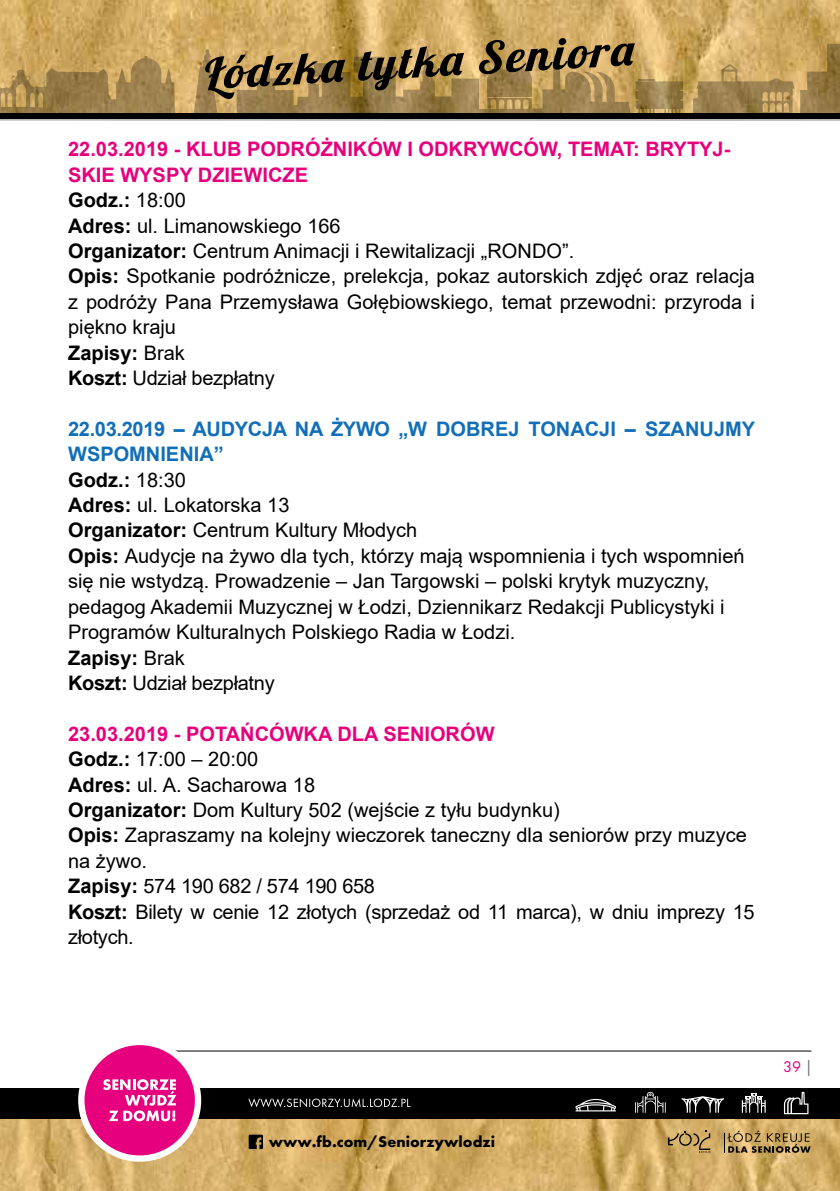
<style>
.page{position:relative;width:840px;height:1191px;background:#fff}
.page>*{position:absolute;margin:0;border:0;box-sizing:border-box;transform-origin:0 0}
.t1{font:20px/25.4px "Arial";color:#000}
.t2{font:16px "Futura PT Bold";color:#000}
.t3{font:16px "Futura PT Book";color:#e6007d}
.s1{font-weight:700;color:#e6007d}
.s2{font-weight:700}
.s3{font-weight:700;color:#126fb7}
.s4{color:#706f6f}
</style>
<div class="page">
<hr style="left:138px;top:1050px;width:673px;height:1px;background:#000">
<img style="left:0;top:1119px;width:839px;height:72px">
<svg style="left:667px;top:1130px;width:43px;height:22px"></svg>
<svg style="left:723px;top:1130px;width:87px;height:22px;background:#a28752"></svg>
<div style="left:0;top:1088px;width:839px;height:30px;background:#000"></div>
<svg style="left:575px;top:1098px;width:40px;height:13px"></svg>
<svg style="left:783px;top:1091px;width:25px;height:23px"></svg>
<svg style="left:635px;top:1091px;width:30px;height:21px"></svg>
<svg style="left:681px;top:1096px;width:42px;height:16px"></svg>
<svg style="left:741px;top:1093px;width:24px;height:19px"></svg>
<svg style="left:248px;top:1098px;width:162px;height:9px"></svg>
<div style="left:78px;top:1038px;width:123px;height:123px;background:#fff;border-radius:50%"></div>
<div style="left:84px;top:1045px;width:111px;height:110px;background:#e6007d;border-radius:50%"></div>
<svg style="left:103px;top:1079px;width:73px;height:42px"></svg>
<svg style="left:248px;top:1134px;width:15px;height:15px"></svg>
<img style="left:0;top:0;width:839px;height:44px">
<svg style="left:0;top:44px;width:839px;height:77px;background:#a08451"></svg>
<svg style="left:202px;top:49px;width:143px;height:50px;background:#897143"></svg>
<svg style="left:358px;top:46px;width:106px;height:44px;background:#7f693d"></svg>
<svg style="left:478px;top:38px;width:176px;height:43px;background:#967c4a"></svg>
<p class="t1" style="left:68px;top:136px;width:687px"><span class="s1">22.03.2019 - KLUB PODRÓŻNIKÓW I ODKRYWCÓW, TEMAT: BRYTYJ-SKIE WYSPY DZIEWICZE<br></span><span class="s2">Godz.:</span> 18:00<br><span class="s2">Adres:</span> ul. Limanowskiego 166<br><span class="s2">Organizator:</span> Centrum Animacji i Rewitalizacji „RONDO”.<br><span class="s2">Opis:</span> Spotkanie podróżnicze, prelekcja, pokaz autorskich zdjęć oraz relacja z podróży Pana Przemysława Gołębiowskiego, temat przewodni: przyroda i piękno kraju<br><span class="s2">Zapisy:</span> Brak<br><span class="s2">Koszt:</span> Udział bezpłatny</p>
<p class="t1" style="left:68px;top:416px;width:688px"><span class="s3">22.03.2019 – AUDYCJA NA ŻYWO „W DOBREJ TONACJI – SZANUJMY WSPOMNIENIA”<br></span><span class="s2">Godz.:</span> 18:30<br><span class="s2">Adres:</span> ul. Lokatorska 13<br><span class="s2">Organizator:</span> Centrum Kultury Młodych<br><span class="s2">Opis:</span> Audycje na żywo dla tych, którzy mają wspomnienia i tych wspomnień się nie wstydzą. Prowadzenie – Jan Targowski – polski krytyk muzyczny, pedagog Akademii Muzycznej w Łodzi, Dziennikarz Redakcji Publicystyki i Programów Kulturalnych Polskiego Radia w Łodzi.<br><span class="s2">Zapisy:</span> Brak<br><span class="s2">Koszt:</span> Udział bezpłatny</p>
<p class="t1" style="left:68px;top:721px;width:687px"><span class="s1">23.03.2019 - POTAŃCÓWKA DLA SENIORÓW<br></span><span class="s2">Godz.:</span> 17:00 – 20:00<br><span class="s2">Adres:</span> ul. A. Sacharowa 18<br><span class="s2">Organizator:</span> Dom Kultury 502 (wejście z tyłu budynku)<br><span class="s2">Opis:</span> Zapraszamy na kolejny wieczorek taneczny dla seniorów przy muzyce na żywo.<br><span class="s2">Zapisy:</span> 574 190 682 / 574 190 658<br><span class="s2">Koszt:</span> Bilety w cenie 12 złotych (sprzedaż od 11 marca), w dniu imprezy 15 złotych.</p>
<p class="t2" style="left:268px;top:1131px;width:228px">www.fb.com/Seniorzywlodzi</p>
<p class="t3" style="left:782px;top:1056px;width:31px">39 <span class="s4">|</span></p>
</div>
